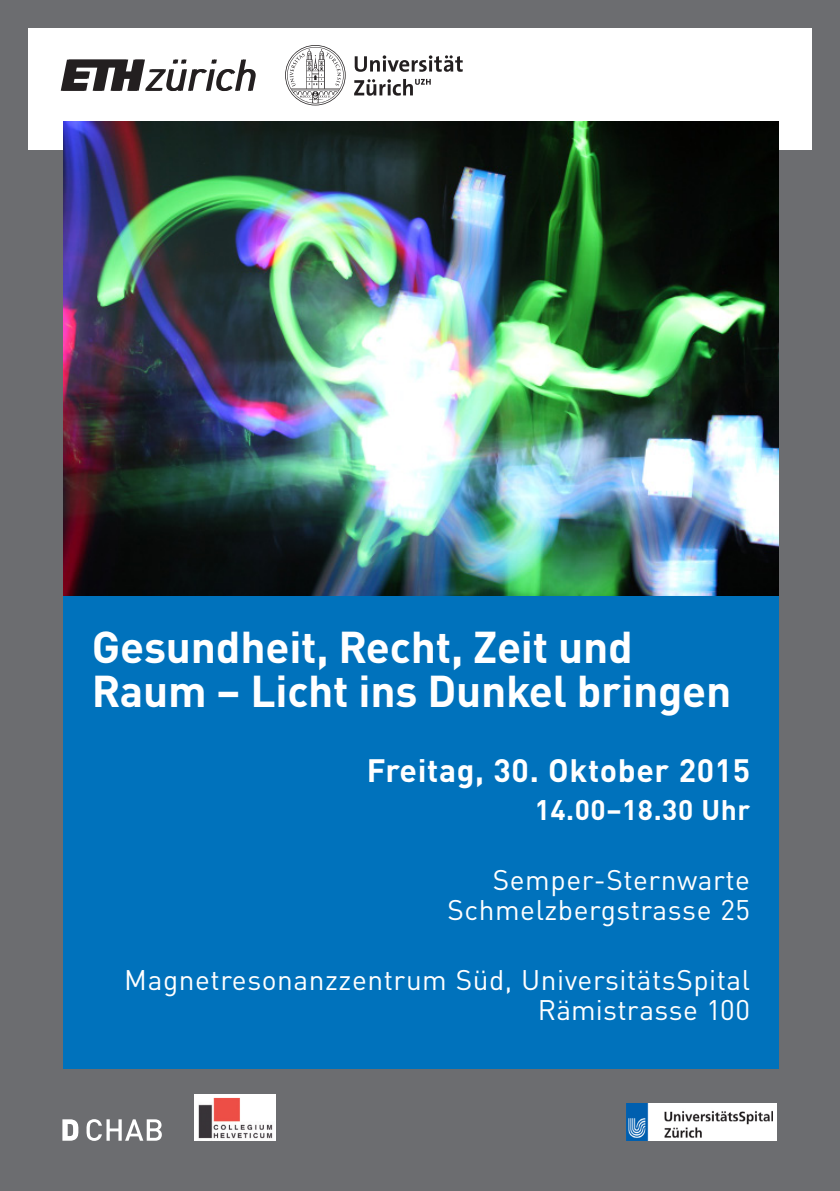
<style>
.page{position:relative;width:840px;height:1191px;background:#fff}
.page>*{position:absolute;margin:0;border:0;box-sizing:border-box;transform-origin:0 0}
._04-intro-zitat{font:700 44px/44px "DIN Pro";letter-spacing:-.005em;color:#fff}
.Rubriktitel__7_9_20p{font:700 32px "DIN Pro";letter-spacing:.02em;color:#fff}
.Rubriktitel__7_9_20p-2{font:28px/30px "DIN Pro";letter-spacing:.02em;color:#fff;text-align:right}
.Rubriktitel__7_9_20p-3{font:700 28px "DIN Pro";letter-spacing:.02em;color:#fff}
</style>
<div class="page">
<div style="left:0;top:0;width:839px;height:1191px;background:#6c6d70"></div>
<div style="left:28px;top:28px;width:783px;height:122px;background:#fff"></div>
<div style="left:63px;top:595px;width:715px;height:474px;background:#0072bc"></div>
<img style="left:64px;top:122px;width:714px;height:473px">
<svg style="left:771px;top:1103px;width:5px;height:37px"></svg>
<img style="left:626px;top:1103px;width:145px;height:37px">
<svg style="left:62px;top:1119px;width:100px;height:21px"></svg>
<img style="left:194px;top:1094px;width:82px;height:46px">
<svg style="left:61px;top:45px;width:401px;height:60px"></svg>
<p class="_04-intro-zitat" style="left:92px;top:619px;width:640px">Gesundheit, Recht, Zeit und<br>Raum – Licht ins Dunkel bringen</p>
<p class="Rubriktitel__7_9_20p" style="left:366px;top:744px;width:384px">Freitag, 30. Oktober 2015</p>
<p class="Rubriktitel__7_9_20p-3" style="left:534px;top:787px;width:217px">14.00–18.30 Uhr</p>
<p class="Rubriktitel__7_9_20p-2" style="left:492px;top:862px;width:259px">Semper-Sternwarte</p>
<p class="Rubriktitel__7_9_20p-2" style="left:447px;top:892px;width:304px">Schmelzbergstrasse 25</p>
<p class="Rubriktitel__7_9_20p-2" style="left:124px;top:962px;width:627px">Magnetresonanzzentrum Süd, UniversitätsSpital<br>Rämistrasse 100</p>
</div>
